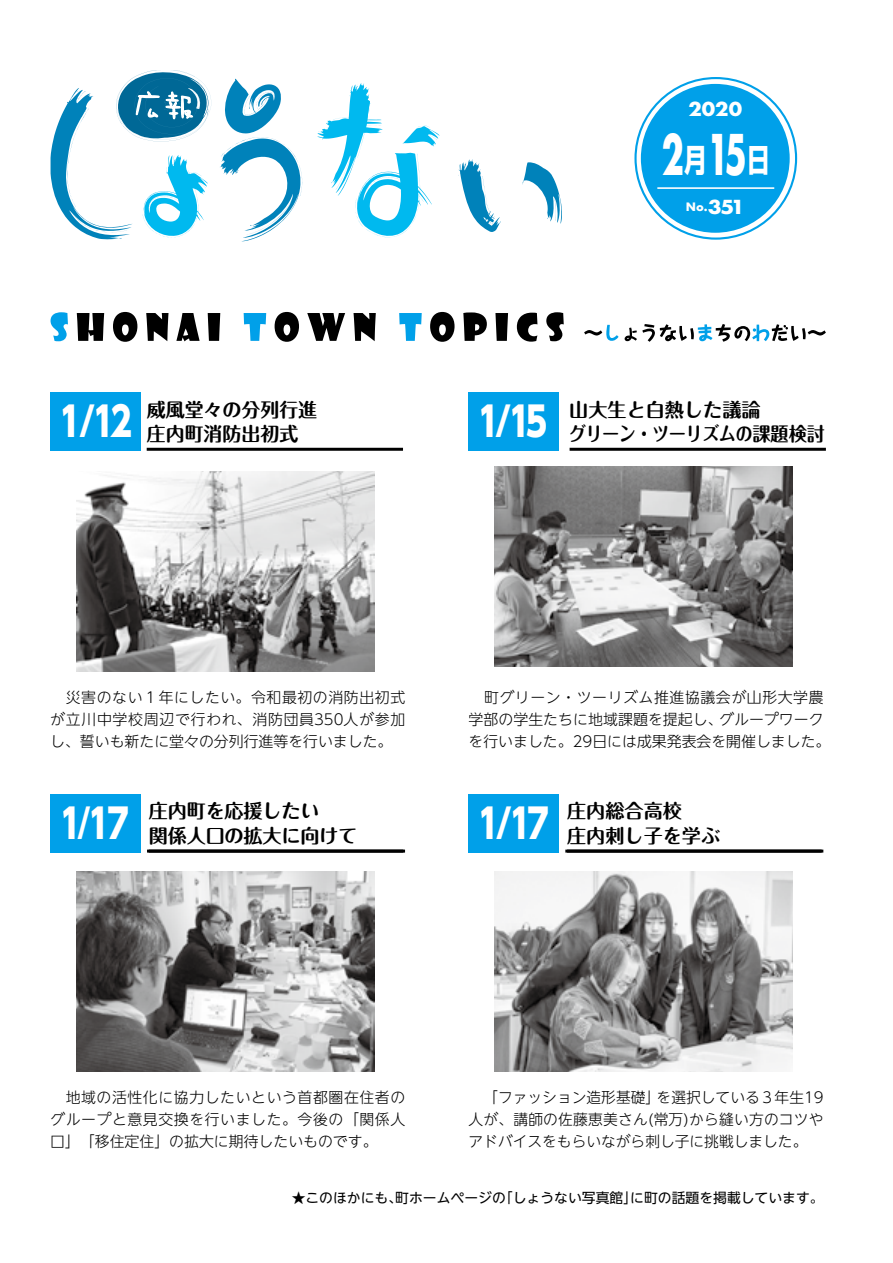
<style>
.page{position:relative;width:893px;height:1263px;background:#fff}
.page>*{position:absolute;margin:0;border:0;box-sizing:border-box;transform-origin:0 0}
.t1{font:700 61.65px "Futura PT";color:#fff;scale:.6 1}
.t2{font:800 40.35px "UD Shin Go NT Pr 6";color:#fff;scale:.8 1}
.t3{font:700 31.95px "Shin Go Pr 6";color:#fff;scale:.73 1}
.t4{font:700 21.3px "Futura PT";color:#fff;scale:1.05 1}
.t5{font:700 21.3px "Futura PT";color:#fff;scale:1.09 1}
.t6{font:700 19.2px/24.5px "Maru Fo Pro";color:#000}
.t7{font:700 19.2px "Maru Fo Pro";color:#000;scale:.87 1}
.t8{font:300 14.85px/22.4px "UD Shin Go NT Pr 6";letter-spacing:.005em;color:#000}
.t9{font:300 14.85px/22.4px "UD Shin Go NT Pr 6";letter-spacing:.04em;color:#000;text-align:right}
.t10{font:13.8px "UD Shin Go NT Pr 6";color:#000}
.t11{font:700 12.75px "Futura PT";color:#fff}
.s1{font-family:"Futura PT";font-size:61.65px}
.s2{font-size:12.75px}
</style>
<div class="page">
<hr style="left:571px;top:448px;width:253px;height:3px;background:#000">
<div style="left:468px;top:392px;width:91px;height:59px;background:#00a0e9"></div>
<hr style="left:148px;top:448px;width:253px;height:3px;background:#000">
<img style="left:77px;top:471px;width:297px;height:200px">
<div style="left:50px;top:392px;width:91px;height:59px;background:#00a0e9"></div>
<hr style="left:149px;top:849px;width:253px;height:3px;background:#000">
<img style="left:77px;top:871px;width:297px;height:200px">
<div style="left:50px;top:794px;width:91px;height:58px;background:#00a0e9"></div>
<hr style="left:150px;top:849px;width:254px;height:3px;background:#000">
<hr style="left:567px;top:849px;width:253px;height:3px;background:#000">
<img style="left:495px;top:871px;width:298px;height:200px">
<div style="left:468px;top:794px;width:91px;height:58px;background:#00a0e9"></div>
<hr style="left:569px;top:849px;width:253px;height:3px;background:#000">
<img style="left:495px;top:466px;width:298px;height:200px">
<svg style="left:317px;top:83px;width:122px;height:155px"></svg>
<svg style="left:522px;top:162px;width:40px;height:62px"></svg>
<svg style="left:458px;top:159px;width:43px;height:73px"></svg>
<svg style="left:220px;top:79px;width:83px;height:162px"></svg>
<svg style="left:51px;top:70px;width:160px;height:169px"></svg>
<svg style="left:635px;top:78px;width:161px;height:161px"></svg>
<div style="left:641px;top:84px;width:149px;height:149px;background:#00a0e9;border-radius:50%"></div>
<hr style="left:657px;top:187px;width:117px;height:2px;background:#fff">
<svg style="left:584px;top:325px;width:35px;height:16px"></svg>
<svg style="left:625px;top:324px;width:201px;height:18px"></svg>
<svg style="left:51px;top:312px;width:17px;height:29px"></svg>
<svg style="left:77px;top:313px;width:27px;height:28px"></svg>
<svg style="left:113px;top:312px;width:24px;height:30px"></svg>
<svg style="left:146px;top:313px;width:23px;height:28px"></svg>
<svg style="left:176px;top:313px;width:24px;height:28px"></svg>
<svg style="left:208px;top:313px;width:12px;height:28px"></svg>
<svg style="left:244px;top:313px;width:22px;height:28px"></svg>
<svg style="left:275px;top:312px;width:24px;height:30px"></svg>
<svg style="left:307px;top:313px;width:38px;height:28px"></svg>
<svg style="left:354px;top:313px;width:22px;height:28px"></svg>
<svg style="left:399px;top:313px;width:23px;height:28px"></svg>
<svg style="left:430px;top:312px;width:25px;height:30px"></svg>
<svg style="left:463px;top:312px;width:24px;height:29px"></svg>
<svg style="left:495px;top:313px;width:13px;height:28px"></svg>
<svg style="left:517px;top:313px;width:20px;height:29px"></svg>
<svg style="left:546px;top:312px;width:18px;height:29px"></svg>
<h3 class="t4" style="left:688px;top:95px;width:53px">2020</h3>
<h3 class="t3" style="left:662px;top:134px;width:64px">月<span class="s1">2</span></h3>
<h1 class="t1" style="left:707px;top:115px;width:68px">15</h1>
<h3 class="t3" style="left:747px;top:134px;width:33px">日</h3>
<h2 class="t2" style="left:54px;top:388px;width:99px">１/12</h2>
<p class="t6" style="left:147px;top:395px;width:172px">威風堂々の分列行進</p>
<p class="t6" style="left:147px;top:419px;width:153px">庄内町消防出初式</p>
<h3 class="t5" style="left:704px;top:193px;width:39px"><span class="s2">.</span>351</h3>
<p class="t11" style="left:686px;top:198px;width:20px">No</p>
<h2 class="t2" style="left:478px;top:388px;width:88px">1/15</h2>
<p class="t6" style="left:569px;top:395px;width:193px">山大生と白熱した議論</p>
<p class="t7" style="left:569px;top:418px;width:296px">グリーン・ツーリズムの課題検討</p>
<p class="t8" style="left:50px;top:685px;width:357px;text-align:justify">　災害のない１年にしたい。令和最初の消防出初式が立川中学校周辺で行われ、消防団員350人が参加し、誓いも新たに堂々の分列行進等を行いました。</p>
<p class="t6" style="left:60px;top:797px;width:299px;text-indent:89px">庄内町を応援したい<br><sup>1/17</sup> 関係人口の拡大に向けて</p>
<p class="t9" style="left:468px;top:685px;width:357px">　町グリーン・ツーリズム推進協議会が山形大学農グループワーク</p>
<p class="t8" style="left:468px;top:708px;width:363px">学部の学生たちに地域課題を提起し、<br>を行いました。29日には成果発表会を開催しました。</p>
<p class="t6" style="left:478px;top:797px;width:244px;text-indent:89px">庄内総合高校<br><sup>1/17</sup> 庄内刺し子を学ぶ</p>
<p class="t8" style="left:50px;top:1085px;width:357px;text-align:justify">　地域の活性化に協力したいという首都圏在住者のグループと意見交換を行いました。今後の「関係人口」「移住定住」の拡大に期待したいものです。</p>
<p class="t8" style="left:468px;top:1085px;width:357px">　「ファッション造形基礎」<br>人が、講師の佐藤恵美さん(常万)から縫い方のコツやアドバイスをもらいながら刺し子に挑戦しました。</p>
<p class="t8" style="left:657px;top:1085px;width:168px">を選択している３年生19</p>
<p class="t10" style="left:395px;top:1186px;width:112px">町ホームページの</p>
<p class="t10" style="left:499px;top:1186px;width:140px">「しょうない写真館」</p>
<p class="t10" style="left:630px;top:1186px;width:195px">に町の話題を掲載しています。</p>
<p class="t10" style="left:292px;top:1186px;width:112px">★このほかにも、</p>
</div>
